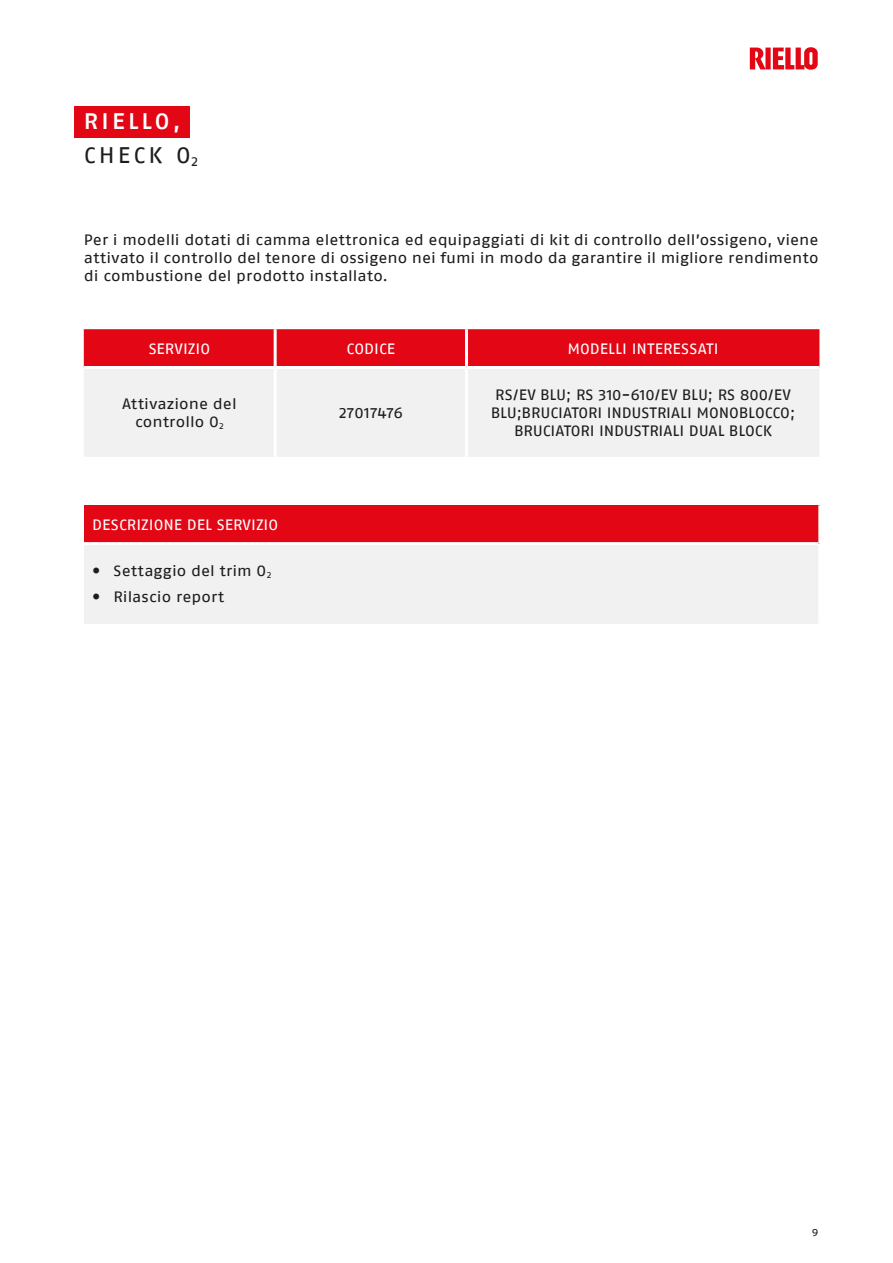
<style>
.page{position:relative;width:893px;height:1263px;background:#fff}
.page>*{position:absolute;margin:0;border:0;box-sizing:border-box;transform-origin:0 0}
.t1{font:500 22.5px "Fago Ex Lf";letter-spacing:.15em;color:#fff}
.Titolo{font:22.5px "Fago Ex Lf";letter-spacing:.145em;color:#1d1d1b}
.Testo_10{font:15px/18px "Fago Ex Lf";color:#1d1d1b;text-align:center}
.Testo_10-2{font:15px "Fago Ex Lf";letter-spacing:.005em;color:#fff}
.t2{font:10.5px "Fago Ex Lf";color:#1d1d1b}
</style>
<div class="page">
<svg style="left:750px;top:47px;width:68px;height:23px"></svg>
<div style="left:74px;top:106px;width:116px;height:32px;background:#e30614"></div>
<div style="left:84px;top:329px;width:735px;height:37px;background:#e30614"></div>
<div style="left:84px;top:369px;width:735px;height:88px;background:#f1f1f1"></div>
<hr style="left:274px;top:329px;width:3px;height:37px;background:#fff">
<hr style="left:465px;top:329px;width:3px;height:37px;background:#fff">
<hr style="left:274px;top:369px;width:3px;height:88px;background:#fff">
<hr style="left:465px;top:369px;width:3px;height:88px;background:#fff">
<div style="left:84px;top:505px;width:735px;height:39px;background:#e30614"></div>
<div style="left:84px;top:544px;width:735px;height:79px;background:#f1f1f1"></div>
<hr style="left:84px;top:542px;width:734px;height:3px;background:#fff">
<hr style="left:818px;top:505px;width:3px;height:39px;background:#fff">
<hr style="left:818px;top:544px;width:3px;height:79px;background:#fff">
<p class="t1" style="left:84px;top:108px;width:98px">RIELLO,</p>
<p class="Titolo" style="left:84px;top:142px;width:116px">CHECK O<sub>2</sub></p>
<p class="Testo_10" style="left:84px;top:230px;width:736px;text-align:justify">Per i modelli dotati di camma elettronica ed equipaggiati di kit di controllo dell’ossigeno, viene attivato il controllo del tenore di ossigeno nei fumi in modo da garantire il migliore rendimento di combustione del prodotto installato.</p>
<p class="Testo_10-2" style="left:149px;top:340px;width:63px">SERVIZIO</p>
<p class="Testo_10-2" style="left:346px;top:340px;width:50px">CODICE</p>
<p class="Testo_10-2" style="left:567px;top:340px;width:153px">MODELLI INTERESSATI</p>
<p class="Testo_10" style="left:122px;top:394px;width:116px">Attivazione del controllo O<sub>2</sub></p>
<p class="Testo_10" style="left:339px;top:403px;width:66px">27017476</p>
<p class="Testo_10-2" style="left:92px;top:516px;width:187px">DESCRIZIONE DEL SERVIZIO</p>
<p class="Testo_10" style="left:114px;top:561px;width:159px">Settaggio del trim O<sub>2</sub></p>
<p class="Testo_10" style="left:114px;top:588px;width:112px">Rilascio report</p>
<p class="Testo_10" style="left:491px;top:385px;width:306px">RS/EV BLU; RS 310-610/EV BLU; RS 800/EV<br>BLU;BRUCIATORI INDUSTRIALI MONOBLOCCO;<br>BRUCIATORI INDUSTRIALI DUAL BLOCK</p>
<p class="t2" style="left:812px;top:1226px;width:8px">9</p>
</div>
